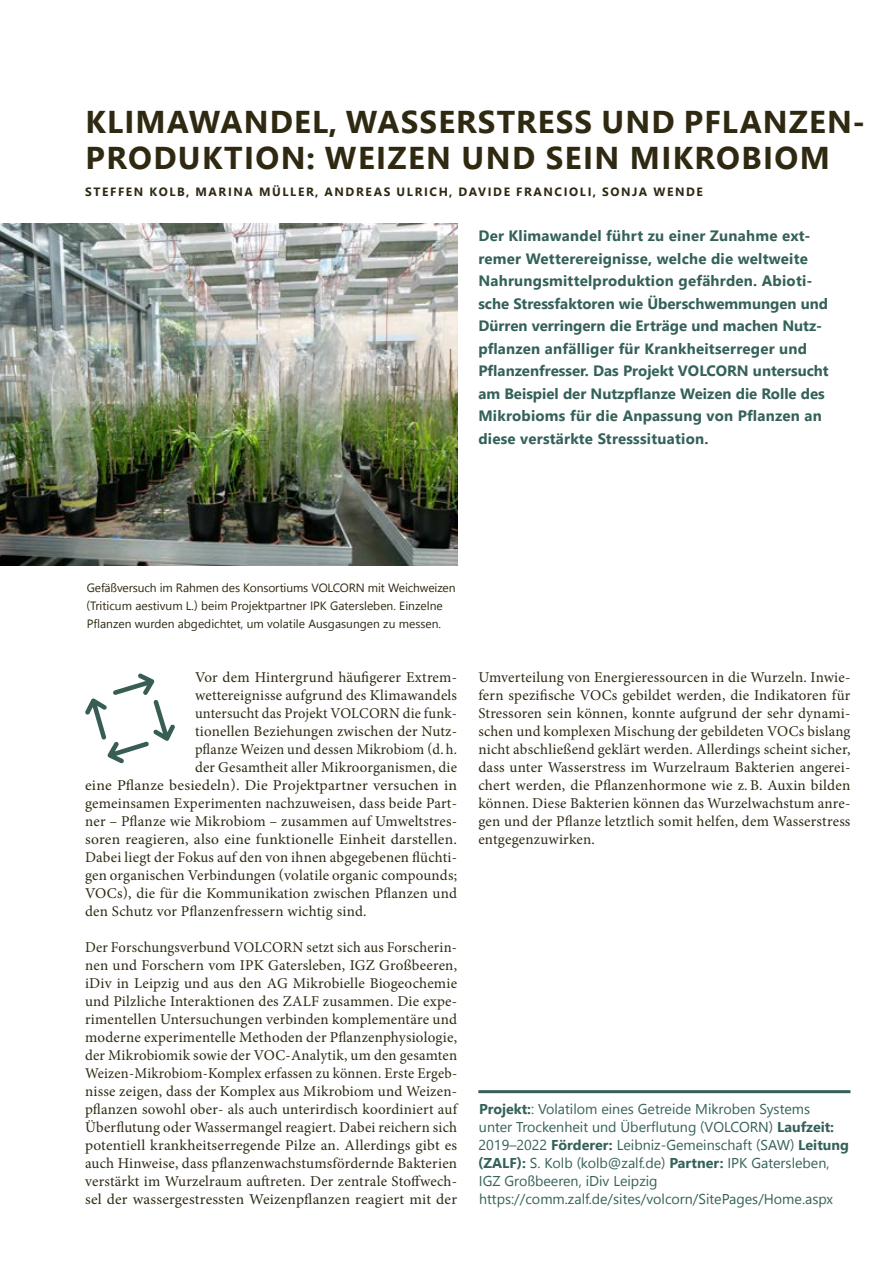
<style>
.page{position:relative;width:893px;height:1263px;background:#fff}
.page>*{position:absolute;margin:0;border:0;box-sizing:border-box;transform-origin:0 0}
.AR_Story_Headline_2{font:700 31.5px/36px "Segoe UI";letter-spacing:.035em;color:#2f2912}
.AR_Story_BasicCopy{font:15px/18px "Minion Pro";letter-spacing:.015em;color:#2f2912;text-align:justify}
.AR_Story_Intro__LWH{font:700 15px/22.5px "Segoe UI";letter-spacing:.015em;color:#346159}
.AR_Story_BasicCopy-2{font:15px "Minion Pro";letter-spacing:.015em;color:#2f2912;scale:.96 1}
.AR_Story_BasicCopy-3{font:15px "Minion Pro";letter-spacing:.015em;color:#2f2912;scale:1.04 1}
.AR_Story_BasicCopy-4{font:15px "Minion Pro";letter-spacing:.015em;color:#2f2912;scale:1.05 1}
.AR_Story_ProjectInfo{font:14.25px/18px "Segoe UI";color:#346159}
.AR_Story_ImageCaptio{font:12px/18px "Segoe UI";color:#2f2912}
.AR_Story_AuthorName{font:700 12px "Segoe UI";letter-spacing:.135em;color:#2f2912}
.s1{font-weight:700}
</style>
<div class="page">
<hr style="left:478px;top:1090px;width:372px;height:3px;background:#346159">
<img style="left:0;top:223px;width:457px;height:342px">
<svg style="left:85px;top:673px;width:90px;height:90px"></svg>
<p class="AR_Story_Headline_2" style="left:86px;top:104px;width:781px">KLIMAWANDEL, WASSERSTRESS UND PFLANZEN-<br>PRODUKTION: WEIZEN UND SEIN MIKROBIOM</p>
<p class="AR_Story_AuthorName" style="left:85px;top:182px;width:619px">STEFFEN KOLB, MARINA MÜLLER, ANDREAS ULRICH, DAVIDE FRANCIOLI, SONJA WENDE</p>
<p class="AR_Story_Intro__LWH" style="left:478px;top:225px;width:352px">Der Klimawandel führt zu einer Zunahme ext&shy;remer Wetterereignisse, welche die weltweite Nahrungsmittelproduktion gefährden. Abioti&shy;sche Stressfaktoren wie Überschwemmungen und Dürren verringern die Erträge und machen Nutz&shy;pflanzen anfälliger für Krankheitserreger und Pflanzenfresser. Das Projekt VOLCORN untersucht am Beispiel der Nutzpflanze Weizen die Rolle des Mikrobioms für die Anpassung von Pflanzen an diese verstärkte Stresssituation.</p>
<p class="AR_Story_ImageCaptio" style="left:86px;top:579px;width:371px">Gefäßversuch im Rahmen des Konsortiums VOLCORN mit Weichweizen (Triticum aestivum L.) beim Projektpartner IPK Gatersleben. Einzelne<br>Pflanzen wurden abgedichtet, um volatile Ausgasungen zu messen.</p>
<p class="AR_Story_BasicCopy" style="left:195px;top:669px;width:264px">Vor dem Hintergrund häufigerer Extrem-</p>
<p class="AR_Story_BasicCopy" style="left:195px;top:687px;width:264px">wettereignisse aufgrund des Klimawandels</p>
<p class="AR_Story_BasicCopy-2" style="left:195px;top:703px;width:274px">untersucht das Projekt VOLCORN die funk-</p>
<p class="AR_Story_BasicCopy" style="left:195px;top:723px;width:264px">tionellen Beziehungen zwischen der Nutz-</p>
<p class="AR_Story_BasicCopy-2" style="left:195px;top:739px;width:274px">pflanze Weizen und dessen Mikrobiom (d. h.</p>
<p class="AR_Story_BasicCopy" style="left:195px;top:759px;width:264px">der Gesamtheit aller Mikroorganismen, die</p>
<p class="AR_Story_BasicCopy-4" style="left:85px;top:775px;width:356px">eine Pflanze besiedeln). Die Projektpartner versuchen in</p>
<p class="AR_Story_BasicCopy" style="left:85px;top:795px;width:374px">gemeinsamen Experimenten nachzuweisen, dass beide Part-</p>
<p class="AR_Story_BasicCopy" style="left:85px;top:813px;width:374px">ner – Pflanze wie Mikrobiom – zusammen auf Umweltstres-</p>
<p class="AR_Story_BasicCopy-3" style="left:85px;top:829px;width:359px">soren reagieren, also eine funktionelle Einheit darstellen.</p>
<p class="AR_Story_BasicCopy" style="left:85px;top:849px;width:374px">Dabei liegt der Fokus auf den von ihnen abgegebenen flüchti-</p>
<p class="AR_Story_BasicCopy" style="left:85px;top:867px;width:374px">gen organischen Verbindungen (volatile organic compounds;</p>
<p class="AR_Story_BasicCopy" style="left:85px;top:885px;width:374px">VOCs), die für die Kommunikation zwischen Pflanzen und</p>
<p class="AR_Story_BasicCopy" style="left:85px;top:903px;width:283px">den Schutz vor Pflanzenfressern wichtig sind.</p>
<p class="AR_Story_BasicCopy" style="left:85px;top:939px;width:374px">Der Forschungsverbund VOLCORN setzt sich aus Forscherin&shy;nen und Forschern vom IPK Gatersleben, IGZ Großbeeren, iDiv in Leipzig und aus den AG Mikrobielle Biogeochemie und Pilzliche Interaktionen des ZALF zusammen. Die expe&shy;rimentellen Untersuchungen verbinden komplementäre und moderne experimentelle Methoden der Pflanzenphysiologie, der Mikrobiomik sowie der VOC-Analytik, um den gesamten Weizen-Mikrobiom-Komplex erfassen zu können. Erste Ergeb&shy;nisse zeigen, dass der Komplex aus Mikrobiom und Weizen&shy;pflanzen sowohl ober- als auch unterirdisch koordiniert auf Überflutung oder Wassermangel reagiert. Dabei reichern sich potentiell krankheitserregende Pilze an. Allerdings gibt es auch Hinweise, dass pflanzenwachstumsfördernde Bakterien verstärkt im Wurzelraum auftreten. Der zentrale Stoffwech&shy;sel der wassergestressten Weizenpflanzen reagiert mit der</p>
<p class="AR_Story_BasicCopy" style="left:478px;top:669px;width:374px">Umverteilung von Energieressourcen in die Wurzeln. Inwie&shy;fern spezifische VOCs gebildet werden, die Indikatoren für Stressoren sein können, konnte aufgrund der sehr dynami&shy;schen und komplexen Mischung der gebildeten VOCs bislang nicht abschließend geklärt werden. Allerdings scheint sicher, dass unter Wasserstress im Wurzelraum Bakterien angerei&shy;chert werden, die Pflanzenhormone wie z. B. Auxin bilden können. Diese Bakterien können das Wurzelwachstum anre&shy;gen und der Pflanze letztlich somit helfen, dem Wasserstress entgegenzuwirken.</p>
<p class="AR_Story_ProjectInfo" style="left:478px;top:1100px;width:372px"><span class="s1">Projekt:</span>: Volatilom eines Getreide Mikroben Systems<br>unter Trockenheit und Überflutung (VOLCORN) <span class="s1">Laufzeit:<br></span>2019–2022 <span class="s1">Förderer:</span> Leibniz-Gemeinschaft (SAW) <span class="s1">Leitung (ZALF):</span> S. Kolb (kolb@zalf.de) <span class="s1">Partner:</span> IPK Gatersleben, IGZ Großbeeren, iDiv Leipzig https://comm.zalf.de/sites/volcorn/SitePages/H ome.aspx</p>
</div>
